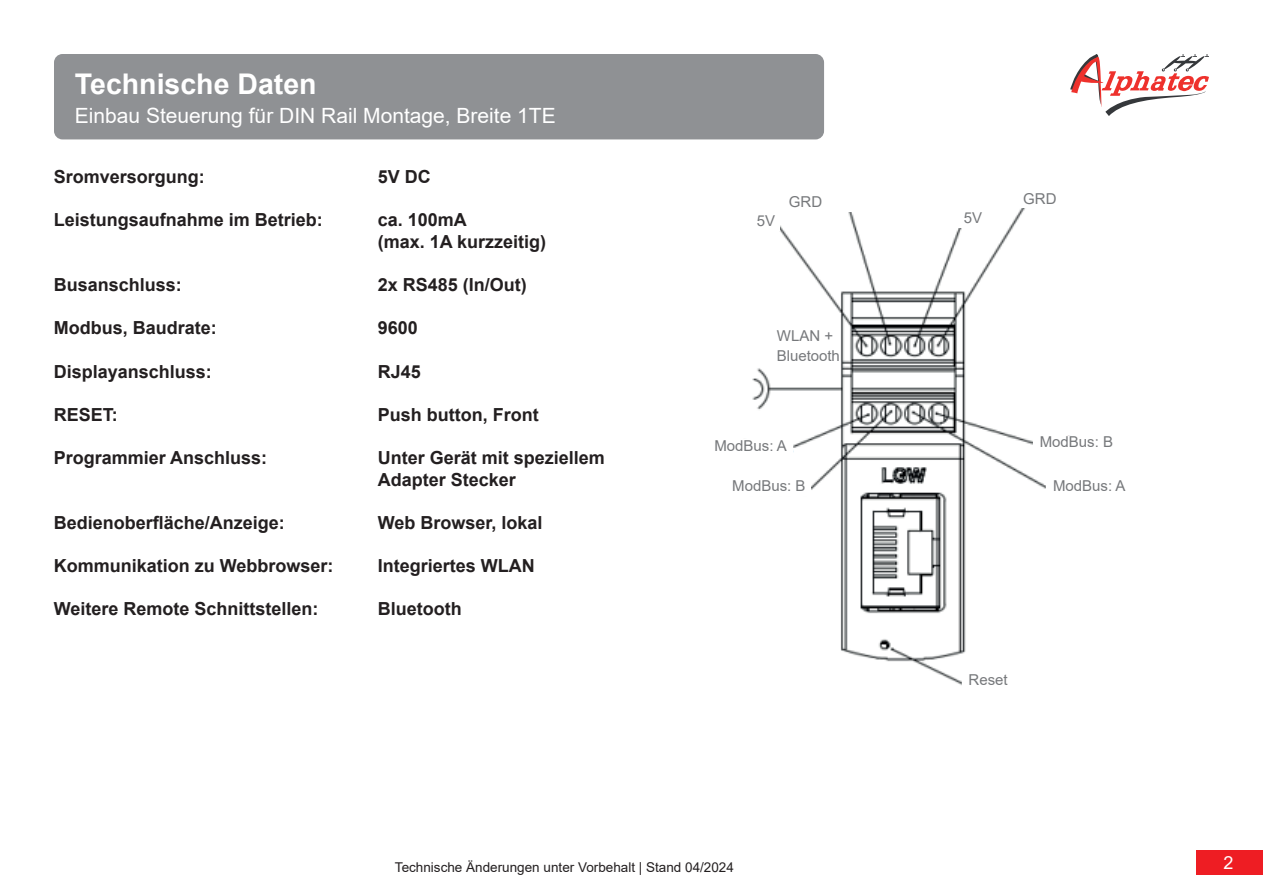
<style>
.page{position:relative;width:1263px;height:893px;background:#fff}
.page>*{position:absolute;margin:0;border:0;box-sizing:border-box;transform-origin:0 0}
.t1{font:700 28.5px "Arial";color:#fff}
.t2{font:21px "Arial";color:#fff}
.t3{font:700 18px/21.6px "Arial";color:#231f20}
.t4{font:18px "Arial";color:#fff}
.t5{font:15px/19.5px "Arial";color:#76787b}
.t6{font:13.5px "Arial";color:#231f20}
</style>
<div class="page">
<div style="left:1197px;top:850px;width:66px;height:25px;background:#ee1d23"></div>
<svg style="left:1070px;top:54px;width:139px;height:62px"></svg>
<div style="left:54px;top:54px;width:770px;height:85px;background:#8f9194;border-radius:9px"></div>
<img style="left:752px;top:208px;width:318px;height:478px">
<div style="left:708px;top:440px;width:84px;height:15px;background:#fff"></div>
<div style="left:782px;top:196px;width:85px;height:16px;background:#fff"></div>
<div style="left:957px;top:212px;width:29px;height:15px;background:#fff"></div>
<div style="left:750px;top:215px;width:29px;height:15px;background:#fff"></div>
<div style="left:773px;top:330px;width:67px;height:51px;background:#fff"></div>
<div style="left:1047px;top:480px;width:84px;height:15px;background:#fff"></div>
<div style="left:962px;top:674px;width:85px;height:16px;background:#fff"></div>
<div style="left:726px;top:480px;width:84px;height:15px;background:#fff"></div>
<div style="left:1033px;top:436px;width:85px;height:16px;background:#fff"></div>
<h1 class="t1" style="left:75px;top:64px;width:243px">Technische Daten</h1>
<p class="t2" style="left:75px;top:102px;width:482px">Einbau Steuerung für DIN Rail Montage, Breite 1TE</p>
<p class="t3" style="left:54px;top:166px;width:153px">Sromversorgung:</p>
<p class="t3" style="left:378px;top:166px;width:55px">5V DC</p>
<p class="t3" style="left:54px;top:209px;width:271px">Leistungsaufnahme im Betrieb:</p>
<p class="t3" style="left:378px;top:209px;width:170px">ca. 100mA<br>(max. 1A kurzzeitig)</p>
<p class="t3" style="left:54px;top:274px;width:130px">Busanschluss:</p>
<p class="t3" style="left:378px;top:274px;width:151px">2x RS485 (In/Out)</p>
<p class="t3" style="left:54px;top:317px;width:165px">Modbus, Baudrate:</p>
<p class="t3" style="left:378px;top:317px;width:42px">9600</p>
<p class="t3" style="left:54px;top:361px;width:160px">Displayanschluss:</p>
<p class="t3" style="left:378px;top:361px;width:45px">RJ45</p>
<p class="t3" style="left:54px;top:404px;width:66px">RESET:</p>
<p class="t3" style="left:378px;top:404px;width:162px">Push button, Front</p>
<p class="t3" style="left:54px;top:447px;width:215px">Programmier Anschluss:</p>
<p class="t3" style="left:378px;top:447px;width:229px">Unter Gerät mit speziellem<br>Adapter Stecker</p>
<p class="t3" style="left:54px;top:512px;width:233px">Bedienoberfläche/Anzeige:</p>
<p class="t3" style="left:378px;top:512px;width:166px">Web Browser, lokal</p>
<p class="t3" style="left:54px;top:555px;width:281px">Kommunikation zu Webbrowser:</p>
<p class="t3" style="left:378px;top:555px;width:159px">Integriertes WLAN</p>
<p class="t3" style="left:54px;top:598px;width:266px">Weitere Remote Schnittstellen:</p>
<p class="t3" style="left:378px;top:598px;width:85px">Bluetooth</p>
<p class="t5" style="left:789px;top:192px;width:35px">GRD</p>
<p class="t5" style="left:1023px;top:188px;width:35px">GRD</p>
<p class="t5" style="left:757px;top:211px;width:20px">5V</p>
<p class="t5" style="left:964px;top:208px;width:20px">5V</p>
<p class="t5" style="left:777px;top:326px;width:65px">WLAN +<br>Bluetooth</p>
<p class="t5" style="left:714px;top:435px;width:74px">ModBus: A</p>
<p class="t5" style="left:732px;top:476px;width:75px">ModBus: B</p>
<p class="t5" style="left:1040px;top:432px;width:75px">ModBus: B</p>
<p class="t5" style="left:1053px;top:476px;width:74px">ModBus: A</p>
<p class="t5" style="left:968px;top:670px;width:41px">Reset</p>
<p class="t6" style="left:395px;top:858px;width:340px">Technische Änderungen unter Vorbehalt | Stand 04/2024</p>
<p class="t4" style="left:1223px;top:850px;width:12px">2</p>
</div>
